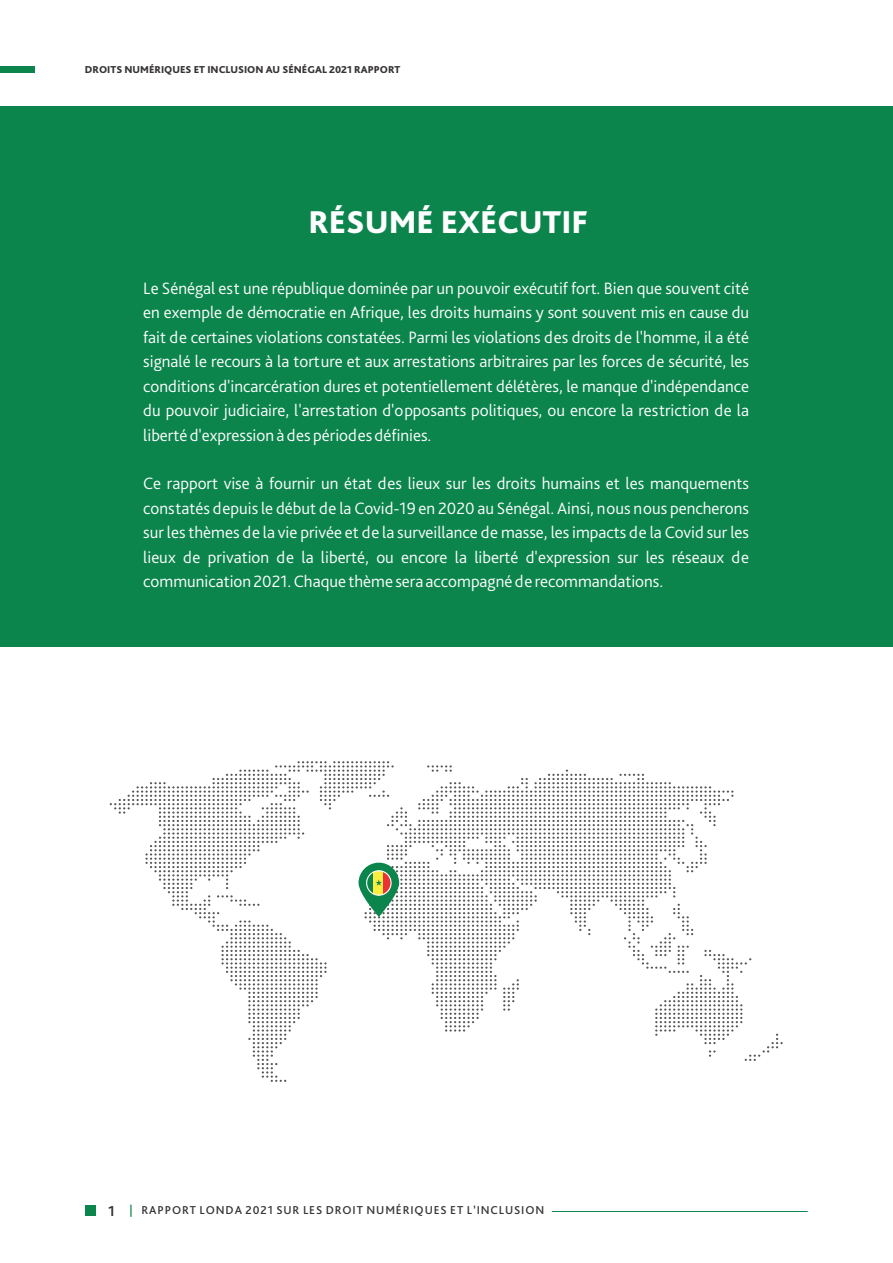
<style>
.page{position:relative;width:893px;height:1263px;background:#fff}
.page>*{position:absolute;margin:0;border:0;box-sizing:border-box;transform-origin:0 0}
.t1{font:800 33px "Bliss Pro";color:#fefefe}
.t2{font:300 17.25px/24.5px "Bliss Pro";color:#fefefe;text-align:justify}
.t3{font:500 12px "Bliss Pro";letter-spacing:.075em;color:#373435}
.t4{font:800 10.5px "Bliss Pro";color:#373435}
.s1{font-weight:700;font-size:15px}
.s2{color:#0c854d}
</style>
<div class="page">
<div style="left:0;top:106px;width:893px;height:540px;background:#0c854d"></div>
<svg style="left:110px;top:761px;width:673px;height:321px"></svg>
<svg style="left:358px;top:863px;width:41px;height:54px"></svg>
<svg style="left:367px;top:871px;width:24px;height:24px"></svg>
<svg style="left:374px;top:871px;width:17px;height:24px"></svg>
<div style="left:366px;top:870px;width:26px;height:26px;border:1px solid #fefefe;border-radius:50%"></div>
<div style="left:85px;top:1205px;width:11px;height:11px;background:#0c854d"></div>
<hr style="left:552px;top:1211px;width:256px;height:1px;background:#0c854d">
<div style="left:0;top:66px;width:35px;height:6px;background:#0c854d"></div>
<p class="t4" style="left:85px;top:65px;width:317px">DROITS NUMÉRIQUES ET INCLUSION AU SÉNÉGAL 2021 RAPPORT</p>
<h1 class="t1" style="left:308px;top:209px;width:281px">RÉSUMÉ EXÉCUTIF</h1>
<p class="t2" style="left:143px;top:278px;width:607px">Le Sénégal est une république dominée par un pouvoir exécutif fort. Bien que souvent cité en exemple de démocratie en Afrique, les droits humains y sont souvent mis en cause du fait de certaines violations constatées. Parmi les violations des droits de l'homme, il a été signalé le recours à la torture et aux arrestations arbitraires par les forces de sécurité, les conditions d'incarcération dures et potentiellement délétères, le manque d'indépendance du pouvoir judiciaire, l'arrestation d'opposants politiques, ou encore la restriction de la liberté d'expression à des périodes définies.</p>
<p class="t2" style="left:143px;top:473px;width:607px">Ce rapport vise à fournir un état des lieux sur les droits humains et les manquements constatés depuis le début de la Covid-19 en 2020 au Sénégal. Ainsi, nous nous pencherons sur les thèmes de la vie privée et de la surveillance de masse, les impacts de la Covid sur les lieux de privation de la liberté, ou encore la liberté d'expression sur les réseaux de communication 2021. Chaque thème sera accompagné de recommandations.</p>
<p class="t3" style="left:108px;top:1206px;width:438px"><span class="s1">1</span> <span class="s2">|</span> RAPPORT LONDA 2021 SUR LES DROIT NUMÉRIQUES ET L’INCLUSION</p>
</div>
